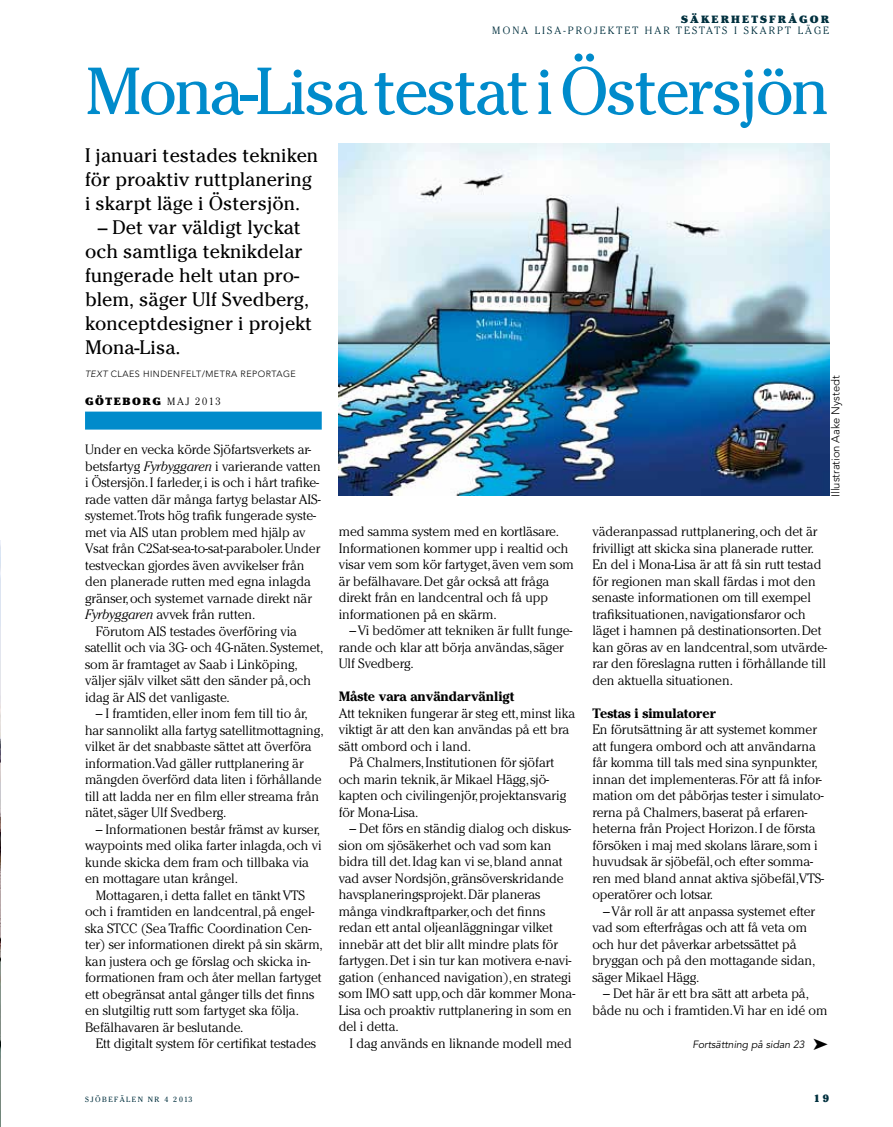
<style>
.page{position:relative;width:893px;height:1127px;background:#fff}
.page>*{position:absolute;margin:0;border:0;box-sizing:border-box;transform-origin:0 0}
.t1{font:66px "Cheltenham";letter-spacing:-.045em;color:#008bcb}
.t2{font:19.5px/24px "Cheltenham";color:#000}
.t3{font:300 13.5px/16.5px "Cheltenham";letter-spacing:-.005em;color:#000}
.t4{font:700 13.5px "Cheltenham";letter-spacing:-.005em;color:#000}
.t5{font:300 11.25px "Avenir";color:#000}
.t6{font:300 10.5px "Cheltenham";color:#00303e}
.t7{font:italic 10.5px "Avenir";letter-spacing:-.005em;color:#000}
.t8{font:900 10.5px "Cheltenham";letter-spacing:.2em;color:#00303e}
.t9{font:900 10.5px "Cheltenham";letter-spacing:.15em;color:#000}
.t10{font:300 10.5px "Cheltenham";color:#000}
.t11{font:300 9px "Avenir";letter-spacing:.05em;color:#000}
.t12{font:7.5px "Cheltenham";letter-spacing:.2em;color:#00303e}
.s1{font-style:italic}
.s2{font-weight:300}
</style>
<div class="page">
<img style="left:0;top:540px;width:1px;height:587px">
<div style="left:85px;top:412px;width:237px;height:18px;background:#008bcb"></div>
<img style="left:339px;top:143px;width:490px;height:353px">
<p class="t8" style="left:681px;top:13px;width:150px">SÄKERHETSFRÅGOR</p>
<p class="t6" style="left:492px;top:24px;width:29px">mona</p>
<p class="t6" style="left:535px;top:24px;width:8px">lisa-pr</p>
<p class="t6" style="left:584px;top:24px;width:19px">ojektet</p>
<p class="t6" style="left:645px;top:24px;width:19px">har</p>
<p class="t6" style="left:676px;top:24px;width:9px">testats</p>
<p class="t6" style="left:734px;top:24px;width:19px">i skarpt</p>
<p class="t6" style="left:798px;top:24px;width:9px">läge</p>
<h1 class="t1" style="left:85px;top:51px;width:746px">Mona-Lisa testat i Östersjön</h1>
<h2 class="t2" style="left:85px;top:143px;width:235px">I januari testades tekniken för proaktiv ruttplanering i skarpt läge i Östersjön.</h2>
<h2 class="t2" style="left:85px;top:215px;width:229px;text-indent:13px">– Det var väldigt lyckat och samtliga teknikdelar fungerade helt utan pro&shy;blem, säger Ulf Svedberg, konceptdesigner i projekt<br>Mona-Lisa.</h2>
<p class="t11" style="left:85px;top:368px;width:212px"><span class="s1">text</span> CLAES HINDENFELT/M ETRA REPORTAGE</p>
<p class="t5" style="left:829px;top:497px;width:123px;rotate:-90deg">I LLUSTRATION AAKE NYSTEDT</p>
<p class="t9" style="left:85px;top:395px;width:91px">GÖTEBORG <span class="s2">maj</span></p>
<p class="t10" style="left:195px;top:395px;width:27px">2013</p>
<p class="t3" style="left:85px;top:441px;width:228px">Under en vecka körde Sjöfartsverkets ar-</p>
<p class="t3" style="left:85px;top:457px;width:237px">betsfartyg <span class="s1">Fyrbyggaren</span> i varierande vatten</p>
<p class="t3" style="left:85px;top:474px;width:236px">i Östersjön. I farleder, i is och i hårt trafike-</p>
<p class="t3" style="left:85px;top:490px;width:237px">rade vatten där många fartyg belastar AIS-</p>
<p class="t3" style="left:85px;top:507px;width:233px">systemet.Trots hög trafik fungerade syste-</p>
<p class="t3" style="left:85px;top:523px;width:222px">met via AIS utan problem med hjälp av</p>
<p class="t3" style="left:85px;top:540px;width:237px">Vsat från C2Sat-sea-to-sat-paraboler. Under</p>
<p class="t3" style="left:85px;top:556px;width:221px">testveckan gjordes även avvikelser från</p>
<p class="t3" style="left:85px;top:573px;width:227px">den planerade rutten med egna inlagda</p>
<p class="t3" style="left:85px;top:589px;width:228px">gränser, och systemet varnade direkt när</p>
<p class="t3" style="left:85px;top:606px;width:172px"><span class="s1">Fyrbyggaren</span> avvek från rutten.</p>
<p class="t3" style="left:96px;top:622px;width:203px">Förutom AIS testades överföring via</p>
<p class="t3" style="left:85px;top:639px;width:240px">satellit och via 3G- och 4G-näten. Systemet,</p>
<p class="t3" style="left:85px;top:655px;width:214px">som är framtaget av Saab i Linköping,</p>
<p class="t3" style="left:85px;top:672px;width:228px">väljer själv vilket sätt den sänder på, och</p>
<p class="t3" style="left:85px;top:688px;width:146px">idag är AIS det vanligaste.</p>
<p class="t3" style="left:85px;top:705px;width:240px;text-indent:11px">– I framtiden, eller inom fem till tio år, har sannolikt alla fartyg satellitmottagning, vilket är det snabbaste sättet att överföra information.Vad gäller ruttplanering är mängden överförd data liten i förhållande till att ladda ner en film eller streama från nätet, säger Ulf Svedberg.</p>
<p class="t3" style="left:85px;top:820px;width:238px;text-indent:11px">– Informationen består främst av kurser, waypoints med olika farter inlagda, och vi kunde skicka dem fram och tillbaka via en mottagare utan krångel.</p>
<p class="t3" style="left:85px;top:886px;width:239px;text-indent:11px">Mottagaren, i detta fallet en tänkt VTS och i framtiden en landcentral, på engel&shy;ska STCC (Sea Traffic Coordination Cen&shy;ter) ser informationen direkt på sin skärm, kan justera och ge förslag och skicka in&shy;formationen fram och åter mellan fartyget ett obegränsat antal gånger tills det finns en slutgiltig rutt som fartyget ska följa.<br>Befälhavaren är beslutande.</p>
<p class="t3" style="left:96px;top:1035px;width:222px">Ett digitalt system för certifikat testades</p>
<p class="t3" style="left:592px;top:523px;width:236px">väderanpassad ruttplanering, och det är frivilligt att skicka sina planerade rutter.<br>En del i Mona-Lisa är att få sin rutt testad för regionen man skall färdas i mot den senaste informationen om till exempel trafiksituationen, navigationsfaror och läget i hamnen på destinationsorten. Det kan göras av en landcentral, som utvärde&shy;rar den föreslagna rutten i förhållande till den aktuella situationen.</p>
<p class="t4" style="left:592px;top:704px;width:125px">Testas i simulatorer</p>
<p class="t3" style="left:592px;top:721px;width:233px">En förutsättning är att systemet kommer att fungera ombord och att användarna får komma till tals med sina synpunkter, innan det implementeras. För att få infor&shy;mation om det påbörjas tester i simulato&shy;rerna på Chalmers, baserat på erfaren&shy;heterna från Project Horizon. I de första försöken i maj med skolans lärare, som i huvudsak är sjöbefäl, och efter somma&shy;ren med bland annat aktiva sjöbefäl,VTS&shy;operatörer och lotsar.</p>
<p class="t3" style="left:592px;top:903px;width:224px;text-indent:11px">–Vår roll är att anpassa systemet efter vad som efterfrågas och att få veta om och hur det påverkar arbetssättet på bryggan och på den mottagande sidan, säger Mikael Hägg.</p>
<p class="t3" style="left:592px;top:985px;width:236px;text-align:center">– Det här är ett bra sätt att arbeta på, både nu och i framtiden.Vi har en idé om</p>
<p class="t3" style="left:339px;top:523px;width:237px">med samma system med en kortläsare.<br>Informationen kommer upp i realtid och visar vem som kör fartyget, även vem som är befälhavare. Det går också att fråga direkt från en landcentral och få upp informationen på en skärm.</p>
<p class="t3" style="left:339px;top:622px;width:235px;text-indent:11px">–Vi bedömer att tekniken är fullt funge&shy;rande och klar att börja användas, säger<br>Ulf Svedberg.</p>
<p class="t4" style="left:339px;top:688px;width:177px">Måste vara användarvänligt</p>
<p class="t3" style="left:339px;top:705px;width:238px">Att tekniken fungerar är steg ett, minst lika</p>
<p class="t3" style="left:339px;top:721px;width:232px">viktigt är att den kan användas på ett bra</p>
<p class="t3" style="left:339px;top:738px;width:134px">sätt ombord och i land.</p>
<p class="t3" style="left:349px;top:754px;width:206px">På Chalmers, Institutionen för sjöfart</p>
<p class="t3" style="left:339px;top:771px;width:212px">och marin teknik, är Mikael Hägg, sjö-</p>
<p class="t3" style="left:339px;top:787px;width:229px">kapten och civilingenjör, projektansvarig</p>
<p class="t3" style="left:339px;top:804px;width:81px">för Mona-Lisa.</p>
<p class="t3" style="left:339px;top:820px;width:238px;text-indent:11px">– Det förs en ständig dialog och diskus&shy;sion om sjösäkerhet och vad som kan bidra till det. Idag kan vi se, bland annat vad avser Nordsjön, gränsöverskridande havsplaneringsprojekt. Där planeras många vindkraftparker, och det finns redan ett antal oljeanläggningar vilket innebär att det blir allt mindre plats för fartygen. Det i sin tur kan motivera e-navi&shy;gation (enhanced navigation), en strategi som IMO satt upp, och där kommer Mona-Lisa och proaktiv ruttplanering in som en del i detta.</p>
<p class="t3" style="left:349px;top:1035px;width:224px">I dag används en liknande modell med</p>
<p class="t7" style="left:692px;top:1038px;width:138px">Fortsättning på sidan 23 ➤</p>
<p class="t12" style="left:85px;top:1094px;width:109px">sjöbefälen nr 4 2013</p>
<p class="t8" style="left:814px;top:1091px;width:17px">1 9</p>
</div>
